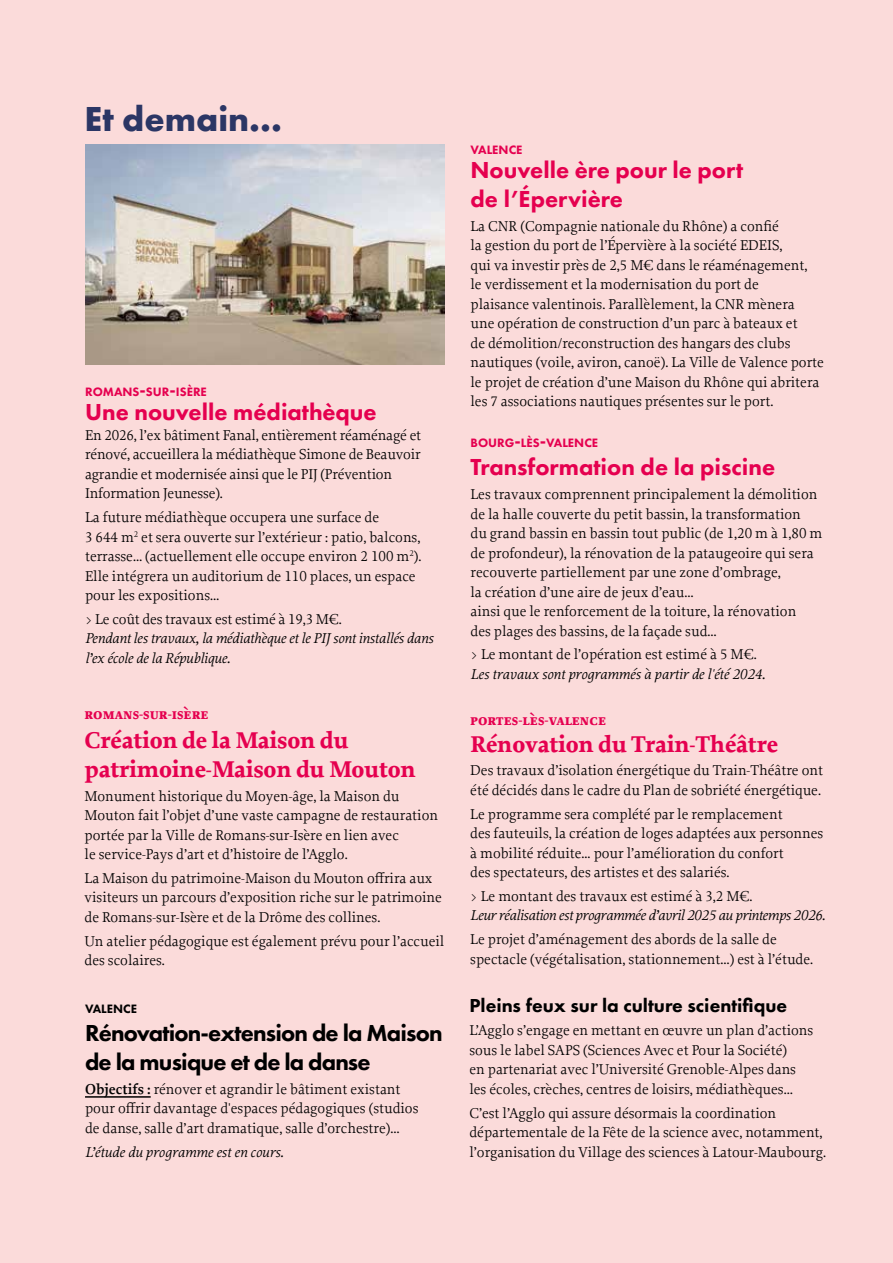
<style>
.page{position:relative;width:893px;height:1263px;background:#fbdbda}
.page>*{position:absolute;margin:0;border:0;box-sizing:border-box;transform-origin:0 0}
.t1{font:700 36px "Futura PT";color:#2b3665}
.t2{font:800 24px/28.8px "Futura PT";color:#e5004f}
.t3{font:700 24px/28.8px "Proforma";letter-spacing:-.01em;color:#e5004f}
.t4{font:800 24px/28.8px "Futura PT";letter-spacing:-.035em;color:#000}
.t5{font:800 19.5px "Futura PT";color:#000}
.t6{font:700 16.5px "Proforma";color:#e5004f}
.t7{font:15px/19.5px "Proforma";color:#000}
.t8{font:italic 15px/19.5px "Proforma";letter-spacing:-.01em;color:#000}
.t9{font:800 12.6px "Futura PT";color:#e5004f}
.t10{font:800 12.6px "Futura PT";color:#000}
.s1{font-size:18px}
.s2{font-weight:600}
</style>
<div class="page">
<hr style="left:85px;top:1096px;width:66px;height:2px;background:#000">
<img style="left:85px;top:144px;width:359px;height:220px">
<h1 class="t1" style="left:85px;top:96px;width:199px">Et demain...</h1>
<p class="t9" style="left:85px;top:384px;width:123px">ROMANS<span class="s1">-</span>SUR<span class="s1">-</span>ISÈRE</p>
<h2 class="t2" style="left:85px;top:398px;width:293px">Une nouvelle médiathèque</h2>
<p class="t7" style="left:85px;top:425px;width:338px">En 2026, l’ex bâtiment Fanal, entièrement réaménagé et rénové, accueillera la médiathèque Simone de Beauvoir agrandie et modernisée ainsi que le PIJ (Prévention Information Jeunesse).</p>
<p class="t7" style="left:85px;top:507px;width:338px">La future médiathèque occupera une surface de<br>3 644 m<sup>2</sup> et sera ouverte sur l’extérieur : patio, balcons, terrasse… (actuellement elle occupe environ 2 100 m<sup>2</sup>).<br>Elle intégrera un auditorium de 110 places, un espace pour les expositions…</p>
<p class="t7" style="left:85px;top:609px;width:258px">&gt; Le coût des travaux est estimé à 19,3 M€.</p>
<p class="t8" style="left:85px;top:628px;width:350px">Pendant les travaux, la médiathèque et le PIJ sont installés dans l’ex école de la République.</p>
<p class="t6" style="left:85px;top:703px;width:125px">romans-sur-isère</p>
<h2 class="t3" style="left:85px;top:726px;width:333px">Création de la Maison du patrimoine-Maison du Mouton</h2>
<p class="t7" style="left:85px;top:786px;width:355px">Monument historique du Moyen-âge, la Maison du Mouton fait l’objet d’une vaste campagne de restauration portée par la Ville de Romans-sur-Isère en lien avec<br>le service-Pays d’art et d’histoire de l’Agglo.</p>
<p class="t7" style="left:85px;top:868px;width:359px">La Maison du patrimoine-Maison du Mouton offrira aux visiteurs un parcours d’exposition riche sur le patrimoine de Romans-sur-Isère et de la Drôme des collines.</p>
<p class="t7" style="left:85px;top:931px;width:361px">Un atelier pédagogique est également prévu pour l’accueil des scolaires.</p>
<p class="t10" style="left:85px;top:1000px;width:54px">VALENCE</p>
<h2 class="t4" style="left:85px;top:1018px;width:359px">Rénovation-extension de la Maison de la musique et de la danse</h2>
<p class="t7" style="left:85px;top:1079px;width:335px"><span class="s2">Objectifs :</span> rénover et agrandir le bâtiment existant pour offrir davantage d'espaces pédagogiques (studios de danse, salle d’art dramatique, salle d’orchestre)…</p>
<p class="t8" style="left:85px;top:1141px;width:200px">L’étude du programme est en cours.</p>
<p class="t9" style="left:470px;top:142px;width:54px">VALENCE</p>
<h2 class="t2" style="left:470px;top:155px;width:274px">Nouvelle ère pour le port de l’Épervière</h2>
<p class="t7" style="left:470px;top:216px;width:355px">La CNR (Compagnie nationale du Rhône) a confié<br>la gestion du port de l’Épervière à la société EDEIS,<br>qui va investir près de 2,5 M€ dans le réaménagement,<br>le verdissement et la modernisation du port de<br>plaisance valentinois. Parallèlement, la CNR mènera<br>une opération de construction d’un parc à bateaux et<br>de démolition/reconstruction des hangars des clubs nautiques (voile, aviron, canoë). La Ville de Valence porte le projet de création d’une Maison du Rhône qui abritera les 7 associations nautiques présentes sur le port.</p>
<p class="t9" style="left:470px;top:434px;width:129px">BOURG<span class="s1">-</span>LÈS<span class="s1">-</span>VALENCE</p>
<h2 class="t2" style="left:470px;top:453px;width:306px">Transformation de la piscine</h2>
<p class="t7" style="left:470px;top:484px;width:353px">Les travaux comprennent principalement la démolition de la halle couverte du petit bassin, la transformation<br>du grand bassin en bassin tout public (de 1,20 m à 1,80 m de profondeur), la rénovation de la pataugeoire qui sera recouverte partiellement par une zone d’ombrage,<br>la création d’une aire de jeux d’eau…<br>ainsi que le renforcement de la toiture, la rénovation<br>des plages des bassins, de la façade sud…</p>
<p class="t7" style="left:470px;top:645px;width:288px">&gt; Le montant de l’opération est estimé à 5 M€.</p>
<p class="t8" style="left:470px;top:664px;width:296px">Les travaux sont programmés à partir de l'été 2024.</p>
<p class="t6" style="left:470px;top:709px;width:137px">portes-lès-valence</p>
<h2 class="t3" style="left:470px;top:729px;width:309px">Rénovation du Train-Théâtre</h2>
<p class="t7" style="left:470px;top:760px;width:354px">Des travaux d’isolation énergétique du Train-Théâtre ont été décidés dans le cadre du Plan de sobriété énergétique.</p>
<p class="t7" style="left:470px;top:804px;width:354px">Le programme sera complété par le remplacement<br>des fauteuils, la création de loges adaptées aux personnes à mobilité réduite... pour l’amélioration du confort<br>des spectateurs, des artistes et des salariés.</p>
<p class="t7" style="left:470px;top:886px;width:284px">&gt; Le montant des travaux est estimé à 3,2 M€.</p>
<p class="t8" style="left:470px;top:905px;width:356px">Leur réalisation est programmée d’avril 2025 au printemps 2026.</p>
<p class="t7" style="left:470px;top:929px;width:344px">Le projet d’aménagement des abords de la salle de spectacle (végétalisation, stationnement…) est à l’étude.</p>
<h3 class="t5" style="left:469px;top:993px;width:319px">Pleins feux sur la culture scientifique</h3>
<p class="t7" style="left:469px;top:1020px;width:345px">L’Agglo s’engage en mettant en œuvre un plan d’actions sous le label SAPS (Sciences Avec et Pour la Société)<br>en partenariat avec l’Université Grenoble-Alpes dans les écoles, crèches, centres de loisirs, médiathèques…</p>
<p class="t7" style="left:469px;top:1103px;width:358px">C’est l’Agglo qui assure désormais la coordination départementale de la Fête de la science avec, notamment, l’organisation du Village des sciences à Latour-Maubourg.</p>
</div>
